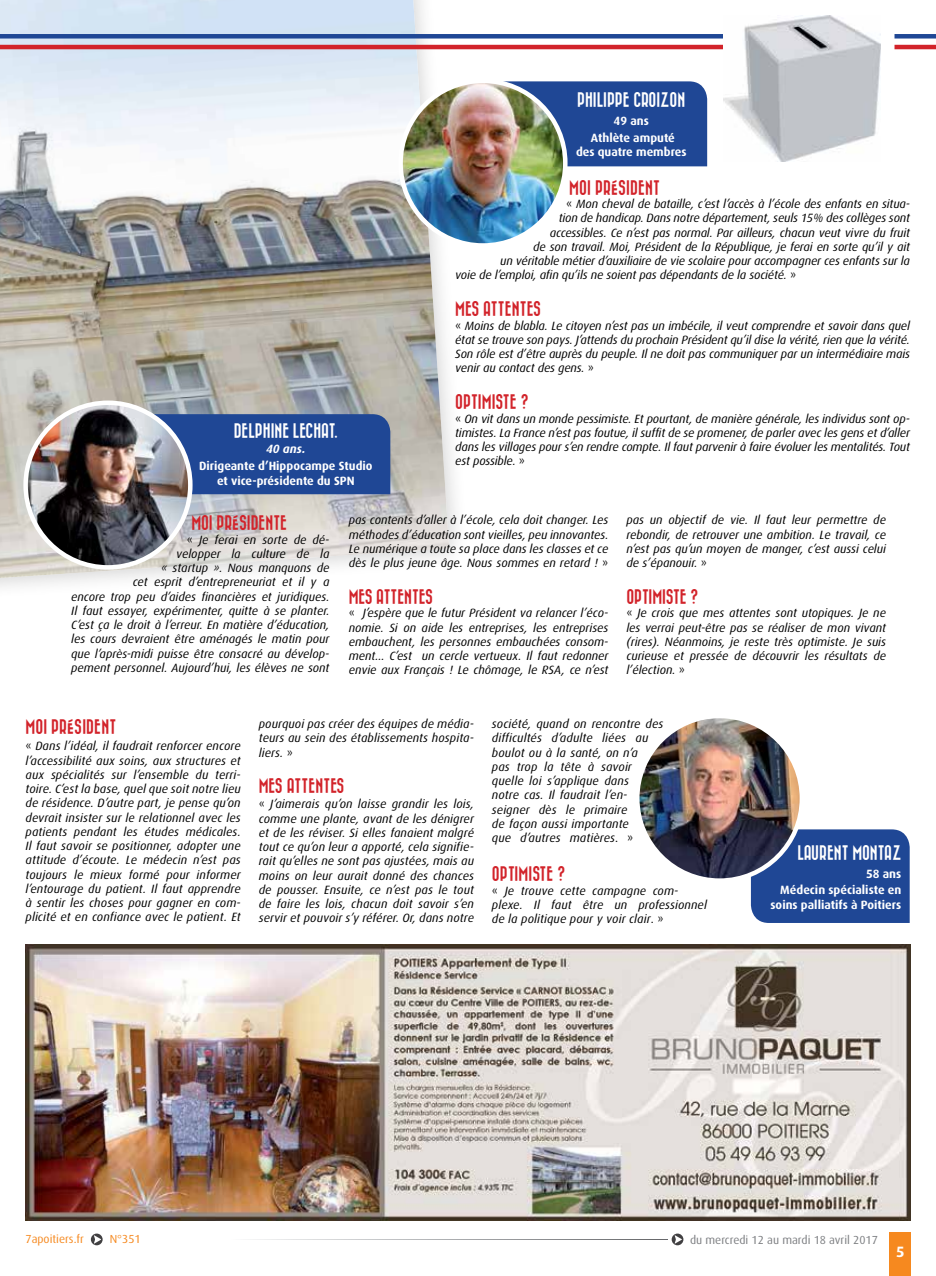
<style>
.page{position:relative;width:936px;height:1276px;background:#fff}
.page>*{position:absolute;margin:0;border:0;box-sizing:border-box;transform-origin:0 0}
.t1{font:15px "Bazar";letter-spacing:.01em;color:#d2232a}
.t2{font:15px "Bazar";color:#fff}
.t3{font:700 15px "Dax";color:#fff}
.t4{font:italic 12px/14.2px "Dax";color:#000;text-align:justify}
.t5{font:700 12px/16.5px "Dax";color:#fff;text-align:center}
.t6{font:italic 700 12px "Dax";color:#fff}
.t7{font:11.7px "Dax";color:#7c7e81}
.t8{font:11.7px "Dax";color:#f6891f}
.s1{font-style:normal}
</style>
<div class="page">
<img style="left:0;top:0;width:449px;height:578px">
<div style="left:0;top:34px;width:731px;height:5px;background:#1f4795"></div>
<hr style="left:0;top:45px;width:731px;height:4px;background:#d2232a">
<div style="left:889px;top:1232px;width:22px;height:44px;background:#f6891f"></div>
<div style="left:565px;top:81px;width:142px;height:85px;background:#1f4795"></div>
<img style="left:400px;top:81px;width:165px;height:163px">
<div style="left:398px;top:79px;width:169px;height:169px;border:4px solid #fff;border-radius:50%"></div>
<div style="left:150px;top:414px;width:240px;height:80px;background:#1f4795"></div>
<img style="left:26px;top:403px;width:164px;height:164px;border-radius:82px">
<div style="left:23px;top:400px;width:169px;height:169px;border:4px solid #fff;border-radius:50%"></div>
<div style="left:750px;top:829px;width:159px;height:94px;background:#1f4795"></div>
<img style="left:640px;top:719px;width:161px;height:161px">
<div style="left:635px;top:714px;width:169px;height:169px;border:4px solid #fff;border-radius:50%"></div>
<img style="left:723px;top:15px;width:157px;height:146px">
<div style="left:894px;top:34px;width:41px;height:5px;background:#1f4795"></div>
<hr style="left:894px;top:45px;width:41px;height:4px;background:#d2232a">
<img style="left:26px;top:944px;width:884px;height:276px">
<svg style="left:91px;top:1233px;width:12px;height:12px"></svg>
<svg style="left:671px;top:1233px;width:12px;height:12px"></svg>
<svg style="left:250px;top:1239px;width:417px;height:1px"></svg>
<p class="t2" style="left:234px;top:423px;width:106px">DELPHINE LECHAT.</p>
<p class="t6" style="left:266px;top:442px;width:41px">40 ans.</p>
<p class="t5" style="left:199px;top:458px;width:175px;line-height:15px">Dirigeante d’Hippocampe Studio et vice-présidente du SPN</p>
<p class="t2" style="left:577px;top:92px;width:110px">PHILIPPE CROIZON</p>
<p class="t5" style="left:591px;top:113px;width:85px">49 ans<br>Athlète amputé</p>
<p class="t5" style="left:576px;top:144px;width:112px">des quatre membres</p>
<p class="t1" style="left:569px;top:180px;width:92px">MOI PRÉSIDENT</p>
<p class="t4" style="left:566px;top:197px;width:345px"><span class="s1">«</span> Mon cheval de bataille, c’est l’accès à l’école des enfants en situa-</p>
<p class="t4" style="left:558px;top:211px;width:352px">tion de handicap. Dans notre département, seuls 15% des collèges sont</p>
<p class="t4" style="left:549px;top:225px;width:361px">accessibles. Ce n’est pas normal. Par ailleurs, chacun veut vivre du fruit</p>
<p class="t4" style="left:533px;top:240px;width:378px">de son travail. Moi, Président de la République, je ferai en sorte qu’il y ait</p>
<p class="t4" style="left:500px;top:254px;width:411px">un véritable métier d’auxiliaire de vie scolaire pour accompagner ces enfants sur la</p>
<p class="t4" style="left:455px;top:268px;width:342px">voie de l’emploi, afin qu’ils ne soient pas dépendants de la société. <span class="s1">»</span></p>
<p class="t1" style="left:455px;top:301px;width:87px">MES ATTENTES</p>
<p class="t4" style="left:455px;top:318px;width:456px"><span class="s1">«</span> Moins de blabla. Le citoyen n’est pas un imbécile, il veut comprendre et savoir dans quel état se trouve son pays. J’attends du prochain Président qu’il dise la vérité, rien que la vérité.<br>Son rôle est d’être auprès du peuple. Il ne doit pas communiquer par un intermédiaire mais venir au contact des gens. <span class="s1">»</span></p>
<p class="t1" style="left:455px;top:394px;width:75px">OPTIMISTE ?</p>
<p class="t4" style="left:455px;top:411px;width:456px"><span class="s1">«</span> On vit dans un monde pessimiste. Et pourtant, de manière générale, les individus sont op&shy;timistes. La France n’est pas foutue, il suffit de se promener, de parler avec les gens et d’aller dans les villages pour s’en rendre compte. Il faut parvenir à faire évoluer les mentalités. Tout est possible. <span class="s1">»</span></p>
<p class="t1" style="left:191px;top:515px;width:97px">MOI PRÉSIDENTE</p>
<p class="t4" style="left:71px;top:532px;width:260px;text-align:right"><span class="s1">«</span> Je ferai en sorte de dé-<br>velopper la culture de la<br>« startup ». Nous manquons de<br>cet esprit d’entrepreneuriat et il y a<br>encore trop peu d’aides financières et juridiques.<br>Il faut essayer, expérimenter, quitte à se planter.<br>C’est ça le droit à l’erreur. En matière d’éducation, les cours devraient être aménagés le matin pour que l’après-midi puisse être consacré au dévelop&shy;pement personnel. Aujourd’hui, les élèves ne sont</p>
<p class="t4" style="left:349px;top:513px;width:261px">pas contents d’aller à l’école, cela doit changer. Les méthodes d’éducation sont vieilles, peu innovantes.<br>Le numérique a toute sa place dans les classes et ce dès le plus jeune âge. Nous sommes en retard ! <span class="s1">»</span></p>
<p class="t1" style="left:349px;top:589px;width:86px">MES ATTENTES</p>
<p class="t4" style="left:349px;top:606px;width:261px"><span class="s1">«</span> J’espère que le futur Président va relancer l’éco&shy;nomie. Si on aide les entreprises, les entreprises embauchent, les personnes embauchées consom&shy;ment… C’est un cercle vertueux. Il faut redonner envie aux Français ! Le chômage, le RSA, ce n’est</p>
<p class="t4" style="left:626px;top:513px;width:261px">pas un objectif de vie. Il faut leur permettre de rebondir, de retrouver une ambition. Le travail, ce n’est pas qu’un moyen de manger, c’est aussi celui de s’épanouir. <span class="s1">»</span></p>
<p class="t1" style="left:626px;top:589px;width:73px">OPTIMISTE ?</p>
<p class="t4" style="left:626px;top:606px;width:261px"><span class="s1">«</span> Je crois que mes attentes sont utopiques. Je ne les verrai peut-être pas se réaliser de mon vivant (rires). Néanmoins, je reste très optimiste. Je suis curieuse et pressée de découvrir les résultats de l’élection. <span class="s1">»</span></p>
<p class="t1" style="left:26px;top:719px;width:92px">MOI PRÉSIDENT</p>
<p class="t4" style="left:26px;top:739px;width:217px"><span class="s1">«</span> Dans l’idéal, il faudrait renforcer encore l’accessibilité aux soins, aux structures et aux spécialités sur l’ensemble du terri&shy;toire. C’est la base, quel que soit notre lieu de résidence. D’autre part, je pense qu’on devrait insister sur le relationnel avec les patients pendant les études médicales.<br>Il faut savoir se positionner, adopter une attitude d’écoute. Le médecin n’est pas toujours le mieux formé pour informer l’entourage du patient. Il faut apprendre à sentir les choses pour gagner en com&shy;plicité et en confiance avec le patient. Et</p>
<p class="t4" style="left:259px;top:717px;width:217px">pourquoi pas créer des équipes de média&shy;teurs au sein des établissements hospita&shy;liers. <span class="s1">»</span></p>
<p class="t1" style="left:259px;top:778px;width:87px">MES ATTENTES</p>
<p class="t4" style="left:259px;top:797px;width:217px"><span class="s1">«</span> J’aimerais qu’on laisse grandir les lois, comme une plante, avant de les dénigrer et de les réviser. Si elles fanaient malgré tout ce qu’on leur a apporté, cela signifie&shy;rait qu’elles ne sont pas ajustées, mais au moins on leur aurait donné des chances de pousser. Ensuite, ce n’est pas le tout de faire les lois, chacun doit savoir s’en servir et pouvoir s’y référer. Or, dans notre</p>
<p class="t4" style="left:492px;top:717px;width:173px;text-align:left">société, quand on rencontre des difficultés d’adulte liées au boulot ou à la santé, on n’a<br>pas trop la tête à savoir quelle loi s’applique dans<br>notre cas. Il faudrait l’en&shy;seigner dès le primaire<br>de façon aussi importante<br>que d’autres matières<span class="s1">. »</span></p>
<p class="t1" style="left:492px;top:866px;width:75px">OPTIMISTE ?</p>
<p class="t4" style="left:492px;top:883px;width:216px;text-align:left"><span class="s1">«</span> Je trouve cette campagne com&shy;plexe. Il faut être un professionnel de la politique pour y voir clair<span class="s1">. »</span></p>
<p class="t2" style="left:797px;top:845px;width:105px">LAURENT MONTAZ</p>
<p class="t5" style="left:780px;top:865px;width:123px;text-align:right">58 ans<br>Médecin spécialiste en</p>
<p class="t5" style="left:770px;top:896px;width:132px">soins palliatifs à Poitiers</p>
<p class="t8" style="left:26px;top:1233px;width:60px">7apoitiers.fr</p>
<p class="t8" style="left:110px;top:1233px;width:32px">N°351</p>
<p class="t7" style="left:690px;top:1233px;width:189px">du mercredi 12 au mardi 18 avril 2017</p>
<p class="t3" style="left:896px;top:1243px;width:10px">5</p>
</div>
